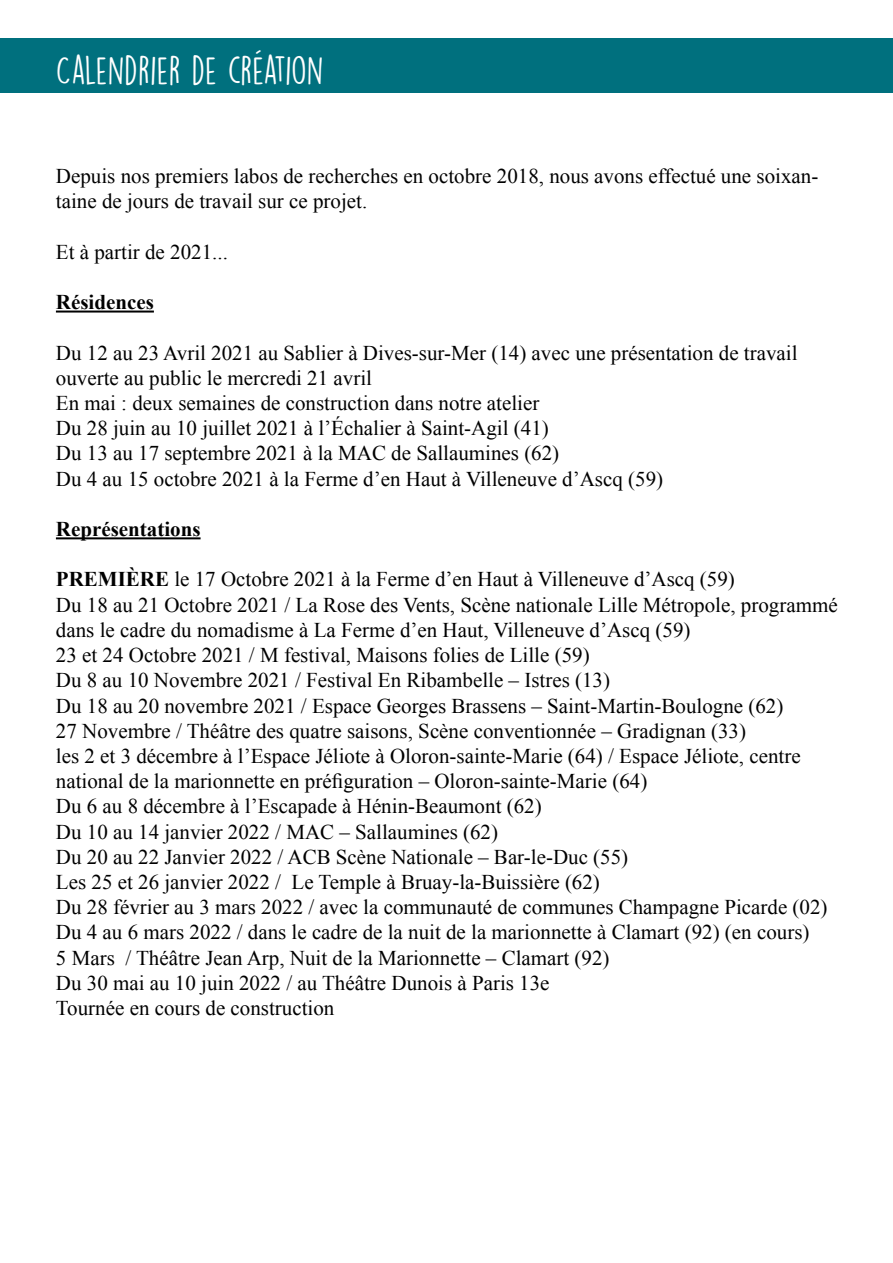
<style>
.page{position:relative;width:893px;height:1263px;background:#fff}
.page>*{position:absolute;margin:0;border:0;box-sizing:border-box;transform-origin:0 0}
.t1{font:36px "DK Lemon Yellow Sun";color:#fff}
.t2{font:21px/25.2px "Times New Roman";color:#000}
.t3{font:700 21px "Times New Roman";color:#000}
.s1{font-weight:700}
</style>
<div class="page">
<hr style="left:56px;top:311px;width:98px;height:2px;background:#000">
<hr style="left:56px;top:537px;width:145px;height:2px;background:#000">
<div style="left:0;top:38px;width:893px;height:54px;background:#00707e"></div>
<h1 class="t1" style="left:56px;top:47px;width:269px">CALENDRIER DE CRÉATION</h1>
<p class="t2" style="left:56px;top:163px;width:764px">Depuis nos premiers labos de recherches en octobre 2018, nous avons effectué une soixan&shy;taine de jours de travail sur ce projet.</p>
<p class="t2" style="left:56px;top:239px;width:174px">Et à partir de 2021...</p>
<p class="t3" style="left:56px;top:288px;width:99px">Résidences</p>
<p class="t2" style="left:56px;top:340px;width:743px">Du 12 au 23 Avril 2021 au Sablier à Dives-sur-Mer (14) avec une présentation de travail ouverte au public le mercredi 21 avril<br>En mai : deux semaines de construction dans notre atelier<br>Du 28 juin au 10 juillet 2021 à l’Échalier à Saint-Agil (41)<br>Du 13 au 17 septembre 2021 à la MAC de Sallaumines (62)<br>Du 4 au 15 octobre 2021 à la Ferme d’en Haut à Villeneuve d’Ascq (59)</p>
<p class="t3" style="left:56px;top:514px;width:146px">Représentations</p>
<p class="t2" style="left:56px;top:566px;width:783px"><span class="s1">PREMIÈRE</span> le 17 Octobre 2021 à la Ferme d’en Haut à Villeneuve d’Ascq (59)<br>Du 18 au 21 Octobre 2021 / La Rose des Vents, Scène nationale Lille Métropole, programmé dans le cadre du nomadisme à La Ferme d’en Haut, Villeneuve d’Ascq (59)<br>23 et 24 Octobre 2021 / M festival, Maisons folies de Lille (59)<br>Du 8 au 10 Novembre 2021 / Festival En Ribambelle – Istres (13)<br>Du 18 au 20 novembre 2021 / Espace Georges Brassens – Saint-Martin-Boulogne (62)<br>27 Novembre / Théâtre des quatre saisons, Scène conventionnée – Gradignan (33)<br>les 2 et 3 décembre à l’Espace Jéliote à Oloron-sainte-Marie (64) / Espace Jéliote, centre national de la marionnette en préfiguration – Oloron-sainte-Marie (64)<br>Du 6 au 8 décembre à l’Escapade à Hénin-Beaumont (62)<br>Du 10 au 14 janvier 2022 / MAC – Sallaumines (62)<br>Du 20 au 22 Janvier 2022 / ACB Scène Nationale – Bar-le-Duc (55)<br>Les 25 et 26 janvier 2022 / Le Temple à Bruay-la-Buissière (62)<br>Du 28 février au 3 mars 2022 / avec la communauté de communes Champagne Picarde (02)<br>Du 4 au 6 mars 2022 / dans le cadre de la nuit de la marionnette à Clamart (92) (en cours)<br>5 Mars / Théâtre Jean Arp, Nuit de la Marionnette – Clamart (92)<br>Du 30 mai au 10 juin 2022 / au Théâtre Dunois à Paris 13e<br>Tournée en cours de construction</p>
</div>
